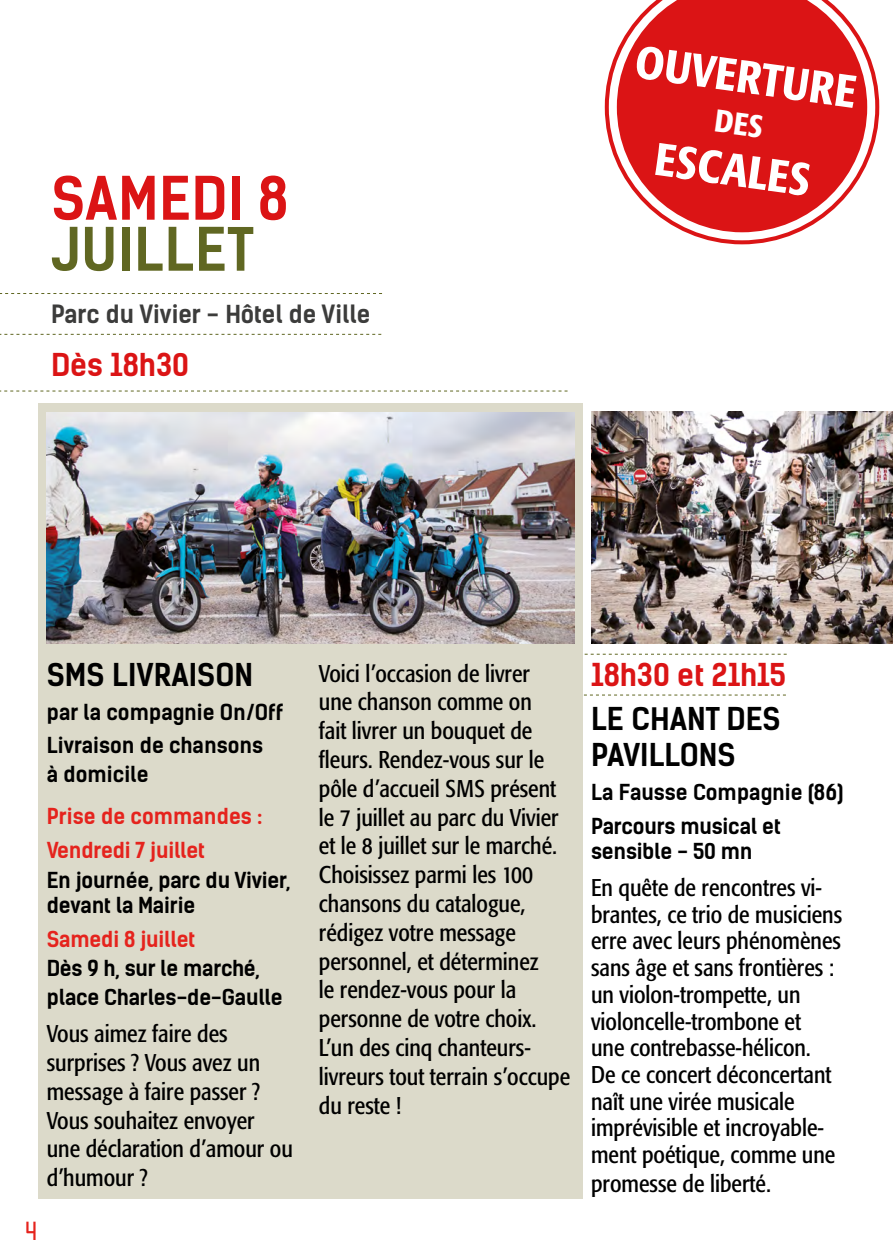
<style>
.page{position:relative;width:893px;height:1259px;background:#fff}
.page>*{position:absolute;margin:0;border:0;box-sizing:border-box;transform-origin:0 0}
.t1{font:700 57px "Kelson Sans";letter-spacing:.015em;color:#db1415}
.t2{font:700 57px "Kelson Sans";letter-spacing:.015em;color:#606722}
.t3{font:500 condensed 45.3px "Formata";color:#fff}
.t4{font:700 30px/36px "Kelson Sans";color:#000}
.t5{font:700 30px "Kelson Sans";color:#db1415}
.t6{font:700 27px "Zag";color:#e5231d}
.t7{font:condensed 24px/28.8px "Formata";color:#000}
.t8{font:700 24px "Kelson Sans";color:#3c3c3b}
.t9{font:700 21px/33.6px "Kelson Sans";letter-spacing:-.01em;color:#000}
.t10{font:700 21px/33.6px "Kelson Sans";letter-spacing:-.01em;color:#e5231d}
</style>
<div class="page">
<svg style="left:584px;top:653px;width:203px;height:2px"></svg>
<svg style="left:584px;top:694px;width:202px;height:1px"></svg>
<div style="left:38px;top:403px;width:545px;height:795px;background:#dcdaca"></div>
<img style="left:591px;top:411px;width:302px;height:232px">
<svg style="left:605px;top:35px;width:274px;height:209px"></svg>
<svg style="left:625px;top:0;width:234px;height:224px;background:#de2c2d"></svg>
<svg style="left:0;top:293px;width:382px;height:1px"></svg>
<svg style="left:0;top:334px;width:381px;height:1px"></svg>
<svg style="left:0;top:390px;width:568px;height:1px"></svg>
<img style="left:47px;top:412px;width:527px;height:231px">
<svg style="left:715px;top:110px;width:49px;height:28px"></svg>
<h1 class="t1" style="left:51px;top:163px;width:239px">SAMEDI 8</h1>
<h1 class="t2" style="left:51px;top:214px;width:204px">JUILLET</h1>
<p class="t8" style="left:51px;top:299px;width:321px">Parc du Vivier - Hôtel de Ville</p>
<p class="t5" style="left:51px;top:346px;width:139px">Dès 18h30</p>
<h2 class="t3" style="left:639px;top:34px;width:224px;rotate:8deg">OUVERTURE</h2>
<h2 class="t3" style="left:659px;top:131px;width:158px;rotate:8deg">ESCALES</h2>
<p class="t4" style="left:47px;top:657px;width:208px">SMS LIVRAISON</p>
<p class="t9" style="left:47px;top:695px;width:238px">par la compagnie On/Off<br>Livraison de chansons</p>
<p class="t9" style="left:47px;top:758px;width:103px">à domicile</p>
<p class="t10" style="left:47px;top:800px;width:217px">Prise de commandes :<br>Vendredi 7 juillet</p>
<p class="t9" style="left:47px;top:867px;width:245px;line-height:25.2px">En journée, parc du Vivier, devant la Mairie</p>
<p class="t10" style="left:47px;top:922px;width:150px">Samedi 8 juillet</p>
<p class="t9" style="left:47px;top:954px;width:237px;line-height:28.8px">Dès 9 h, sur le marché, place Charles-de-Gaulle</p>
<p class="t7" style="left:47px;top:1019px;width:248px">Vous aimez faire des surprises ? Vous avez un message à faire passer ?<br>Vous souhaitez envoyer une déclaration d’amour ou d’humour ?</p>
<p class="t6" style="left:26px;top:1216px;width:13px">4</p>
<p class="t7" style="left:319px;top:659px;width:253px">Voici l’occasion de livrer<br>une chanson comme on<br>fait livrer un bouquet de fleurs. Rendez-vous sur le pôle d’accueil SMS présent le 7 juillet au parc du Vivier et le 8 juillet sur le marché.<br>Choisissez parmi les 100 chansons du catalogue, rédigez votre message personnel, et déterminez<br>le rendez-vous pour la personne de votre choix.<br>L’un des cinq chanteurs&shy;livreurs tout terrain s’occupe du reste !</p>
<p class="t5" style="left:591px;top:656px;width:196px">18h30 et 21h15</p>
<p class="t4" style="left:591px;top:701px;width:191px">LE CHANT DES<br>PAVILLONS</p>
<p class="t9" style="left:591px;top:775px;width:254px">La Fausse Compagnie (86)<br>Parcours musical et</p>
<p class="t9" style="left:591px;top:834px;width:163px">sensible - 50 mn</p>
<p class="t7" style="left:591px;top:874px;width:253px;line-height:27px">En quête de rencontres vi&shy;brantes, ce trio de musiciens erre avec leurs phénomènes sans âge et sans frontières : un violon-trompette, un violoncelle-trombone et<br>une contrebasse-hélicon.<br>De ce concert déconcertant naît une virée musicale imprévisible et incroyable&shy;ment poétique, comme une promesse de liberté.</p>
</div>
